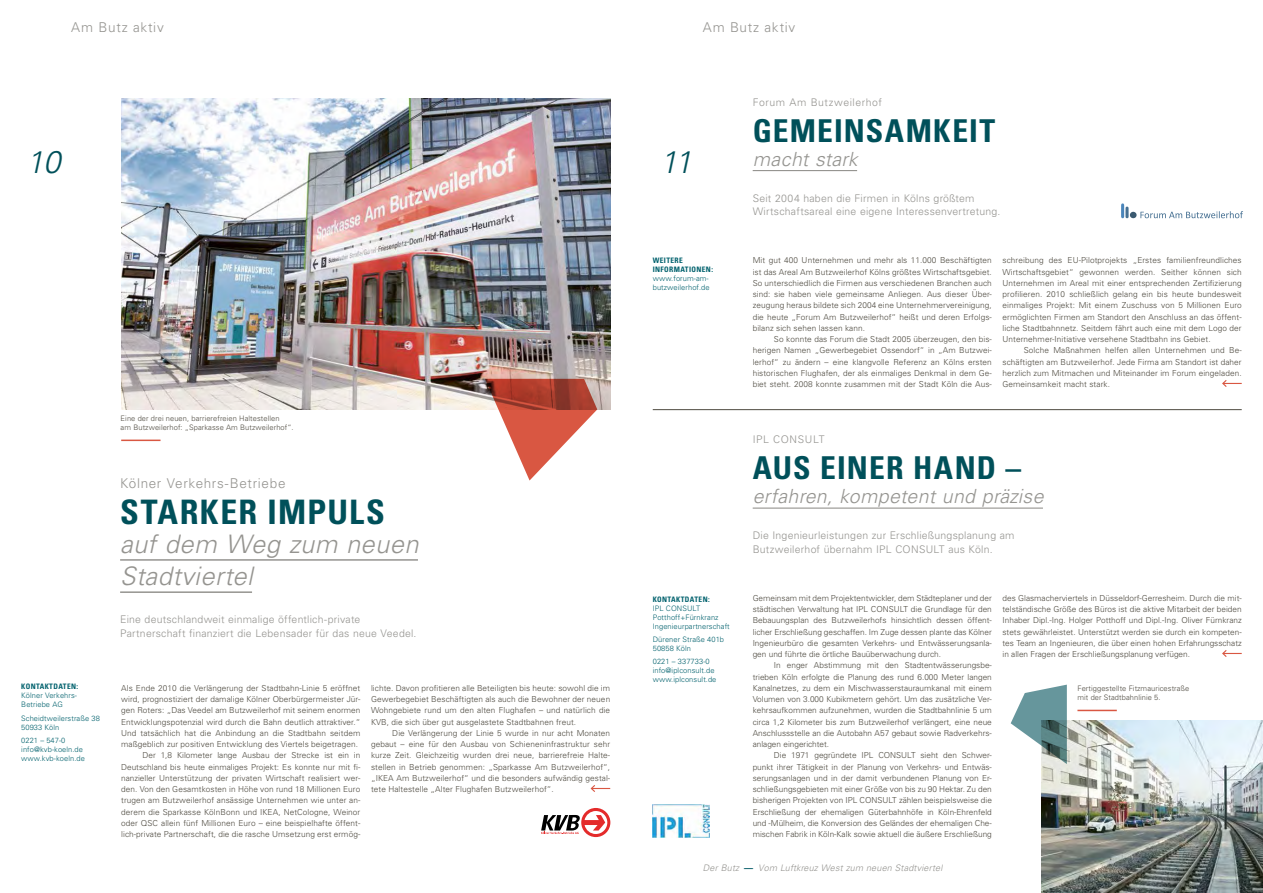
<style>
.page{position:relative;width:1263px;height:893px;background:#fff}
.page>*{position:absolute;margin:0;border:0;box-sizing:border-box;transform-origin:0 0}
.t1{font:700 condensed 33.75px "Univers";letter-spacing:.04em;color:#00505a}
.t2{font:700 condensed 31.5px "Univers";letter-spacing:.035em;color:#00505a}
.t3{font:italic 300 31.28px "Univers";color:#00505a}
.t4{font:italic 300 25.5px/32.2px "Univers";letter-spacing:.015em;color:#959490}
.t5{font:italic 300 19.5px "Univers";letter-spacing:.02em;color:#959490}
.t6{font:300 13.5px "Univers";letter-spacing:.05em;color:#959490}
.t7{font:300 10.5px/13.5px "Univers";letter-spacing:.02em;color:#959490}
.t8{font:300 10.5px "Univers";letter-spacing:.05em;color:#959490}
.t9{font:300 10.5px "Univers";letter-spacing:.055em;color:#959490}
.t10{font:italic 300 9px "Univers";letter-spacing:.02em;color:#959490}
.t11{font:300 8.25px/11.2px "Univers";letter-spacing:.01em;color:#4e4a40;text-align:justify}
.t12{font:300 7.5px/9px "Univers";letter-spacing:.01em;color:#01616d}
.t13{font:300 7.5px/9px "Univers";letter-spacing:.01em;color:#4e4a40}
.t14{font:700 condensed 7.5px/9px "Univers";letter-spacing:.05em;color:#01616d}
.s1{font-weight:700;font-style:normal;color:#166773}
</style>
<div class="page">
<img style="left:121px;top:98px;width:489px;height:311px">
<hr style="left:753px;top:170px;width:104px;height:1px;background:#959490">
<svg style="left:1121px;top:203px;width:122px;height:15px"></svg>
<svg style="left:1222px;top:650px;width:20px;height:7px"></svg>
<img style="left:1042px;top:721px;width:221px;height:172px">
<hr style="left:1077px;top:710px;width:40px;height:1px;background:#d95742">
<img style="left:653px;top:804px;width:56px;height:33px">
<hr style="left:753px;top:508px;width:290px;height:1px;background:#959490">
<svg style="left:541px;top:808px;width:69px;height:29px"></svg>
<hr style="left:653px;top:409px;width:589px;height:1px;background:#4e4a40">
<svg style="left:590px;top:785px;width:20px;height:7px"></svg>
<svg style="left:1222px;top:380px;width:20px;height:7px"></svg>
<hr style="left:121px;top:440px;width:40px;height:1px;background:#d95742">
<hr style="left:120px;top:559px;width:298px;height:2px;background:#959490">
<hr style="left:120px;top:591px;width:132px;height:2px;background:#959490">
<svg style="left:485px;top:379px;width:112px;height:101px"></svg>
<svg style="left:1011px;top:685px;width:56px;height:79px"></svg>
<h3 class="t6" style="left:71px;top:19px;width:94px">Am Butz aktiv</h3>
<h3 class="t6" style="left:703px;top:19px;width:94px">Am Butz aktiv</h3>
<h3 class="t3" style="left:27px;top:143px;width:36px">10</h3>
<h3 class="t3" style="left:660px;top:143px;width:33px">11</h3>
<p class="t14" style="left:653px;top:256px;width:62px">WEITERE<br>INFORMATIONEN:</p>
<p class="t12" style="left:653px;top:274px;width:58px">www.forum-am&shy;butzweilerhof.de</p>
<p class="t14" style="left:21px;top:682px;width:58px">KONTAKTDATEN:</p>
<p class="t12" style="left:21px;top:691px;width:57px">Kölner Verkehrs-<br>Betriebe AG</p>
<p class="t12" style="left:21px;top:713px;width:80px">Scheidtweilerstraße 38<br>50933 Köln</p>
<p class="t12" style="left:21px;top:735px;width:65px">0221 – 547-0 info@kvb-koeln.de www.kvb-koeln.de</p>
<p class="t13" style="left:121px;top:413px;width:175px">Eine der drei neuen, barrierefreien Haltestellen<br>am Butzweilerhof: „Sparkasse Am Butzweilerhof“.</p>
<h3 class="t6" style="left:120px;top:475px;width:167px">Kölner Verkehrs-Betriebe</h3>
<h1 class="t1" style="left:120px;top:492px;width:266px">STARKER IMPULS</h1>
<h3 class="t4" style="left:120px;top:527px;width:300px">auf dem Weg zum neuen<br>Stadtviertel</h3>
<p class="t7" style="left:120px;top:612px;width:298px">Eine deutschlandweit einmalige öffentlich-private<br>Partnerschaft finanziert die Lebensader für das neue Veedel.</p>
<p class="t11" style="left:121px;top:682px;width:241px;text-align:right">Als Ende 2010 die Verlängerung der Stadtbahn-Linie 5 eröffnet wird, prognostiziert der damalige Kölner Oberbürgermeister Jür&shy;gen Roters: „Das Veedel am Butzweilerhof mit seinem enormen Entwicklungspotenzial wird durch die Bahn deutlich attraktiver.“ Und tatsächlich hat die Anbindung an die Stadtbahn seitdem maßgeblich zur positiven Entwicklung des Viertels beigetragen.<br>Der 1,8 Kilometer lange Ausbau der Strecke ist ein in Deutschland bis heute einmaliges Projekt: Es konnte nur mit fi&shy;nanzieller Unterstützung der privaten Wirtschaft realisiert wer&shy;den. Von den Gesamtkosten in Höhe von rund 18 Millionen Euro trugen am Butzweilerhof ansässige Unternehmen wie unter an&shy;derem die Sparkasse KölnBonn und IKEA, NetCologne, Weinor oder QSC allein fünf Millionen Euro – eine beispielhafte öffent&shy;lich-private Partnerschaft, die die rasche Umsetzung erst ermög-</p>
<p class="t11" style="left:371px;top:682px;width:241px">lichte. Davon profitieren alle Beteiligten bis heute: sowohl die im Gewerbegebiet Beschäftigten als auch die Bewohner der neuen Wohngebiete rund um den alten Flughafen – und natürlich die KVB, die sich über gut ausgelastete Stadtbahnen freut.</p>
<p class="t11" style="left:371px;top:727px;width:241px;text-indent:21px">Die Verlängerung der Linie 5 wurde in nur acht Monaten gebaut – eine für den Ausbau von Schieneninfrastruktur sehr kurze Zeit. Gleichzeitig wurden drei neue, barrierefreie Halte&shy;stellen in Betrieb genommen: „Sparkasse Am Butzweilerhof“, „IKEA Am Butzweilerhof“ und die besonders aufwändig gestal&shy;tete Haltestelle „Alter Flughafen Butzweilerhof“.</p>
<p class="t14" style="left:653px;top:594px;width:58px">KONTAKTDATEN:</p>
<p class="t12" style="left:653px;top:603px;width:79px">IPL CONSULT<br>Potthoff+Fürnkranz<br>Ingenieurpartnerschaft</p>
<p class="t12" style="left:653px;top:634px;width:73px">Dürener Straße 401b<br>50858 Köln</p>
<p class="t12" style="left:653px;top:657px;width:65px">0221 – 337733-0 info@iplconsult.de www.iplconsult.de</p>
<p class="t8" style="left:753px;top:96px;width:131px">Forum Am Butzweilerhof</p>
<h2 class="t2" style="left:753px;top:111px;width:244px">GEMEINSAMKEIT</h2>
<h3 class="t5" style="left:753px;top:147px;width:106px">macht stark</h3>
<p class="t7" style="left:753px;top:191px;width:249px">Seit 2004 haben die Firmen in Kölns größtem<br>Wirtschaftsareal eine eigene Interessenvertretung.</p>
<p class="t11" style="left:753px;top:254px;width:241px">Mit gut 400 Unternehmen und mehr als 11.000 Beschäftigten ist das Areal Am Butzweilerhof Kölns größtes Wirtschaftsgebiet.<br>So unterschiedlich die Firmen aus verschiedenen Branchen auch sind: sie haben viele gemeinsame Anliegen. Aus dieser Über&shy;zeugung heraus bildete sich 2004 eine Unternehmervereinigung, die heute „Forum Am Butzweilerhof“ heißt und deren Erfolgs&shy;bilanz sich sehen lassen kann.</p>
<p class="t11" style="left:753px;top:333px;width:241px;text-indent:21px">So konnte das Forum die Stadt 2005 überzeugen, den bis&shy;herigen Namen „Gewerbegebiet Ossendorf“ in „Am Butzwei&shy;lerhof“ zu ändern – eine klangvolle Referenz an Kölns ersten historischen Flughafen, der als einmaliges Denkmal in dem Ge&shy;biet steht. 2008 konnte zusammen mit der Stadt Köln die Aus-</p>
<p class="t11" style="left:1002px;top:254px;width:241px">schreibung des EU-Pilotprojekts „Erstes familienfreundliches Wirtschaftsgebiet“ gewonnen werden. Seither können sich Unternehmen im Areal mit einer entsprechenden Zertifizierung profilieren. 2010 schließlich gelang ein bis heute bundesweit einmaliges Projekt: Mit einem Zuschuss von 5 Millionen Euro ermöglichten Firmen am Standort den Anschluss an das öffent&shy;liche Stadtbahnnetz. Seitdem fährt auch eine mit dem Logo der Unternehmer-Initiative versehene Stadtbahn ins Gebiet.</p>
<p class="t11" style="left:1002px;top:344px;width:241px;text-indent:21px">Solche Maßnahmen helfen allen Unternehmen und Be&shy;schäftigten am Butzweilerhof. Jede Firma am Standort ist daher herzlich zum Mitmachen und Miteinander im Forum eingeladen.<br>Gemeinsamkeit macht stark.</p>
<p class="t9" style="left:753px;top:433px;width:73px">IPL CONSULT</p>
<h2 class="t2" style="left:753px;top:449px;width:270px">AUS EINER HAND –</h2>
<h3 class="t5" style="left:753px;top:485px;width:292px">erfahren, kompetent und präzise</h3>
<p class="t7" style="left:753px;top:528px;width:263px">Die Ingenieurleistungen zur Erschließungsplanung am<br>Butzweilerhof übernahm IPL CONSULT aus Köln.</p>
<p class="t11" style="left:753px;top:592px;width:241px">Gemeinsam mit dem Projektentwickler, dem Städteplaner und der städtischen Verwaltung hat IPL CONSULT die Grundlage für den Bebauungsplan des Butzweilerhofs hinsichtlich dessen öffent&shy;licher Erschließung geschaffen. Im Zuge dessen plante das Kölner Ingenieurbüro die gesamten Verkehrs- und Entwässerungsanla&shy;gen und führte die örtliche Bauüberwachung durch.</p>
<p class="t11" style="left:753px;top:659px;width:241px;text-indent:21px">In enger Abstimmung mit den Stadtentwässerungsbe&shy;trieben Köln erfolgte die Planung des rund 6.000 Meter langen Kanalnetzes, zu dem ein Mischwasserstauraumkanal mit einem Volumen von 3.000 Kubikmetern gehört. Um das zusätzliche Ver&shy;kehrsaufkommen aufzunehmen, wurden die Stadtbahnlinie 5 um circa 1,2 Kilometer bis zum Butzweilerhof verlängert, eine neue Anschlussstelle an die Autobahn A57 gebaut sowie Radverkehrs&shy;anlagen eingerichtet.</p>
<p class="t11" style="left:753px;top:750px;width:241px;text-indent:21px">Die 1971 gegründete IPL CONSULT sieht den Schwer&shy;punkt ihrer Tätigkeit in der Planung von Verkehrs- und Entwäs&shy;serungsanlagen und in der damit verbundenen Planung von Er&shy;schließungsgebieten mit einer Größe von bis zu 90 Hektar. Zu den bisherigen Projekten von IPL CONSULT zählen beispielsweise die Erschließung der ehemaligen Güterbahnhöfe in Köln-Ehrenfeld und -Mülheim, die Konversion des Geländes der ehemaligen Che&shy;mischen Fabrik in Köln-Kalk sowie aktuell die äußere Erschließung</p>
<p class="t11" style="left:1002px;top:592px;width:241px">des Glasmacherviertels in Düsseldorf-Gerresheim. Durch die mit&shy;telständische Größe des Büros ist die aktive Mitarbeit der beiden Inhaber Dipl.-Ing. Holger Potthoff und Dipl.-Ing. Oliver Fürnkranz stets gewährleistet. Unterstützt werden sie durch ein kompeten&shy;tes Team an Ingenieuren, die über einen hohen Erfahrungsschatz in allen Fragen der Erschließungsplanung verfügen.</p>
<p class="t13" style="left:1077px;top:683px;width:113px">Fertiggestellte Fitzmauricestraße mit der Stadtbahnlinie 5.</p>
<p class="t10" style="left:703px;top:862px;width:241px">Der Butz <span class="s1">—</span> Vom Luftkreuz West zum neuen Stadtviertel</p>
</div>
